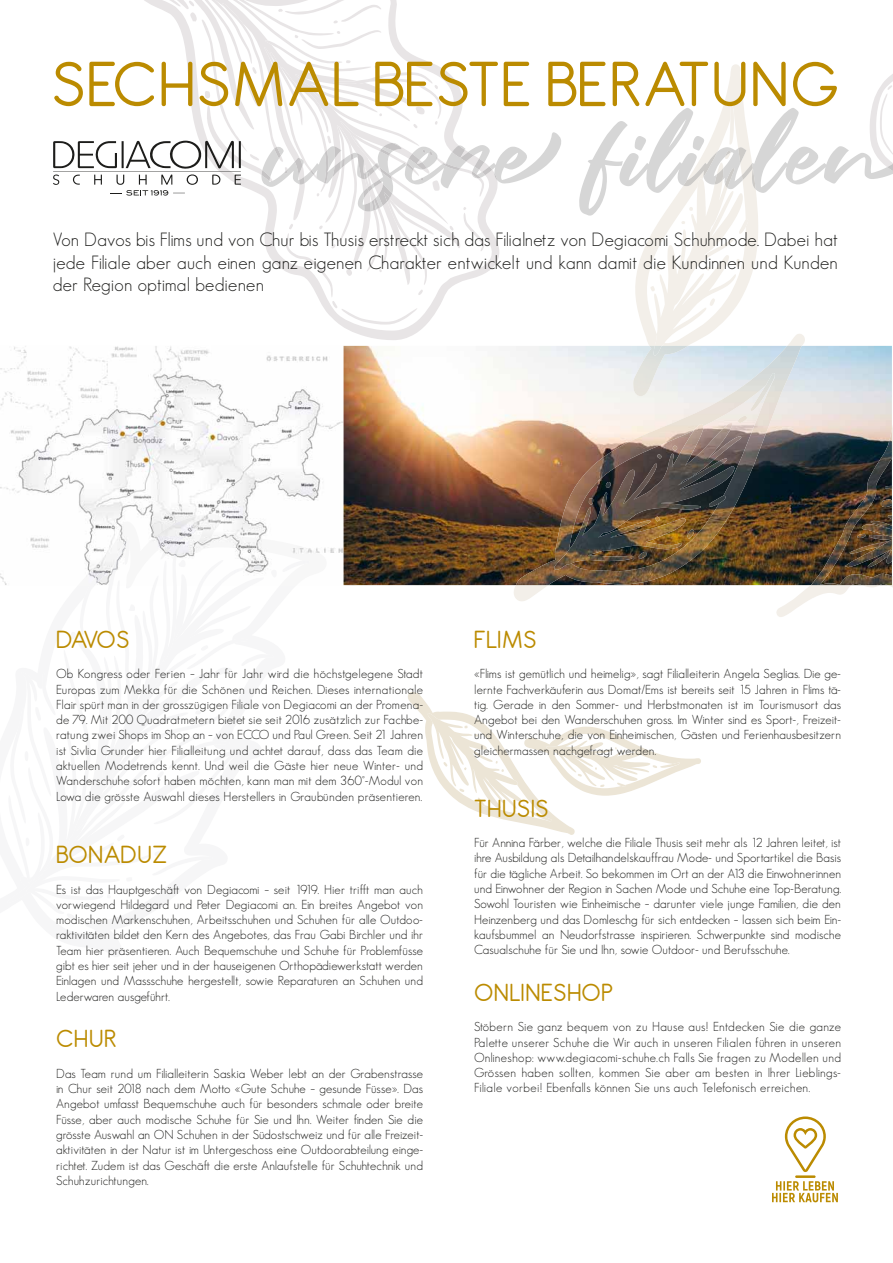
<style>
.page{position:relative;width:893px;height:1263px;background:#fff}
.page>*{position:absolute;margin:0;border:0;box-sizing:border-box;transform-origin:0 0}
.t1{font:69.6px "Antipasto";letter-spacing:.02em;color:#bb8b00}
.t2{font:27px "Antipasto";letter-spacing:.02em;color:#bb8b00}
.t3{font:300 18.75px/22.5px "Geosans";letter-spacing:.01em;color:#1d1d1b;text-align:justify}
.t4{font:300 12.75px/15.3px "Geosans";letter-spacing:.01em;color:#1d1d1b;text-align:justify}
</style>
<div class="page">
<img style="left:0;top:346px;width:892px;height:239px">
<img style="left:78px;top:514px;width:250px;height:71px">
<img style="left:163px;top:559px;width:19px;height:1px">
<img style="left:109px;top:541px;width:15px;height:19px">
<img style="left:161px;top:526px;width:43px;height:33px">
<img style="left:282px;top:560px;width:28px;height:12px">
<img style="left:124px;top:540px;width:5px;height:20px">
<svg style="left:8px;top:560px;width:269px;height:25px"></svg>
<svg style="left:408px;top:692px;width:293px;height:143px"></svg>
<svg style="left:514px;top:356px;width:291px;height:245px"></svg>
<img style="left:516px;top:356px;width:286px;height:229px">
<img style="left:554px;top:422px;width:187px;height:148px">
<img style="left:750px;top:373px;width:25px;height:38px">
<img style="left:708px;top:496px;width:19px;height:10px">
<svg style="left:738px;top:416px;width:9px;height:7px"></svg>
<svg style="left:687px;top:529px;width:8px;height:9px"></svg>
<svg style="left:638px;top:552px;width:9px;height:7px"></svg>
<svg style="left:589px;top:498px;width:4px;height:6px"></svg>
<svg style="left:605px;top:482px;width:7px;height:6px"></svg>
<svg style="left:672px;top:446px;width:6px;height:4px"></svg>
<svg style="left:655px;top:516px;width:5px;height:5px"></svg>
<svg style="left:657px;top:454px;width:5px;height:4px"></svg>
<svg style="left:785px;top:1116px;width:41px;height:56px"></svg>
<hr style="left:795px;top:1175px;width:21px;height:3px;background:#bb8b00">
<svg style="left:772px;top:1181px;width:66px;height:21px"></svg>
<img style="left:776px;top:371px;width:117px;height:246px">
<svg style="left:53px;top:0;width:840px;height:356px"></svg>
<h1 class="t1" style="left:52px;top:62px;width:788px">SECHSMAL BESTE BERATUNG</h1>
<p class="t3" style="left:53px;top:229px;width:786px">Von Davos bis Flims und von Chur bis Thusis erstreckt sich das Filialnetz von Degiacomi Schuhmode. Dabei hat jede Filiale aber auch einen ganz eigenen Charakter entwickelt und kann damit die Kundinnen und Kunden der Region optimal bedienen</p>
<h2 class="t2" style="left:56px;top:630px;width:75px">DAVOS</h2>
<p class="t4" style="left:56px;top:666px;width:368px">Ob Kongress oder Ferien – Jahr für Jahr wird die höchstgelegene Stadt Europas zum Mekka für die Schönen und Reichen. Dieses internationale Flair spürt man in der grosszügigen Filiale von Degiacomi an der Promena&shy;de 79. Mit 200 Quadratmetern bietet sie seit 2016 zusätzlich zur Fachbe&shy;ratung zwei Shops im Shop an – von ECCO und Paul Green. Seit 21 Jahren ist Sivlia Grunder hier Filialleitung und achtet darauf, dass das Team die aktuellen Modetrends kennt. Und weil die Gäste hier neue Winter- und Wanderschuhe sofort haben möchten, kann man mit dem 360°-Modul von Lowa die grösste Auswahl dieses Herstellers in Graubünden präsentieren.</p>
<h2 class="t2" style="left:56px;top:846px;width:113px">BONADUZ</h2>
<p class="t4" style="left:56px;top:881px;width:368px">Es ist das Hauptgeschäft von Degiacomi – seit 1919. Hier trifft man auch vorwiegend Hildegard und Peter Degiacomi an. Ein breites Angebot von modischen Markenschuhen, Arbeitsschuhen und Schuhen für alle Outdoo&shy;raktivitäten bildet den Kern des Angebotes, das Frau Gabi Birchler und ihr Team hier präsentieren. Auch Bequemschuhe und Schuhe für Problemfüsse gibt es hier seit jeher und in der hauseigenen Orthopädiewerkstatt werden Einlagen und Massschuhe hergestellt, sowie Reparaturen an Schuhen und Lederwaren ausgeführt.</p>
<h2 class="t2" style="left:56px;top:1030px;width:62px">CHUR</h2>
<p class="t4" style="left:56px;top:1065px;width:369px">Das Team rund um Filialleiterin Saskia Weber lebt an der Grabenstrasse in Chur seit 2018 nach dem Motto «Gute Schuhe – gesunde Füsse». Das Angebot umfasst Bequemschuhe auch für besonders schmale oder breite Füsse, aber auch modische Schuhe für Sie und Ihn. Weiter finden Sie die grösste Auswahl an ON Schuhen in der Südostschweiz und für alle Freizeit&shy;aktivitäten in der Natur ist im Untergeschoss eine Outdoorabteilung einge&shy;richtet. Zudem ist das Geschäft die erste Anlaufstelle für Schuhtechnik und Schuhzurichtungen.</p>
<h2 class="t2" style="left:474px;top:630px;width:64px">FLIMS</h2>
<p class="t4" style="left:474px;top:666px;width:368px">«Flims ist gemütlich und heimelig», sagt Filialleiterin Angela Seglias. Die ge&shy;lernte Fachverkäuferin aus Domat/Ems ist bereits seit 15 Jahren in Flims tä&shy;tig. Gerade in den Sommer- und Herbstmonaten ist im Tourismusort das Angebot bei den Wanderschuhen gross. Im Winter sind es Sport-, Freizeit&shy;und Winterschuhe, die von Einheimischen, Gästen und Ferienhausbesitzern gleichermassen nachgefragt werden.</p>
<h2 class="t2" style="left:474px;top:799px;width:76px">THUSIS</h2>
<p class="t4" style="left:474px;top:835px;width:369px">Für Annina Färber, welche die Filiale Thusis seit mehr als 12 Jahren leitet, ist ihre Ausbildung als Detailhandelskauffrau Mode- und Sportartikel die Basis für die tägliche Arbeit. So bekommen im Ort an der A13 die Einwohnerinnen und Einwohner der Region in Sachen Mode und Schuhe eine Top-Beratung.<br>Sowohl Touristen wie Einheimische – darunter viele junge Familien, die den Heinzenberg und das Domleschg für sich entdecken – lassen sich beim Ein&shy;kaufsbummel an Neudorfstrasse inspirieren. Schwerpunkte sind modische Casualschuhe für Sie und Ihn, sowie Outdoor- und Berufsschuhe.</p>
<h2 class="t2" style="left:474px;top:983px;width:141px">ONLINESHOP</h2>
<p class="t4" style="left:474px;top:1019px;width:368px">Stöbern Sie ganz bequem von zu Hause aus! Entdecken Sie die ganze Palette unserer Schuhe die Wir auch in unseren Filialen führen in unseren Onlineshop: www.degiacomi-schuhe.ch Falls Sie fragen zu Modellen und Grössen haben sollten, kommen Sie aber am besten in Ihrer Lieblings-Filiale vorbei! Ebenfalls können Sie uns auch Telefonisch erreichen.</p>
</div>
